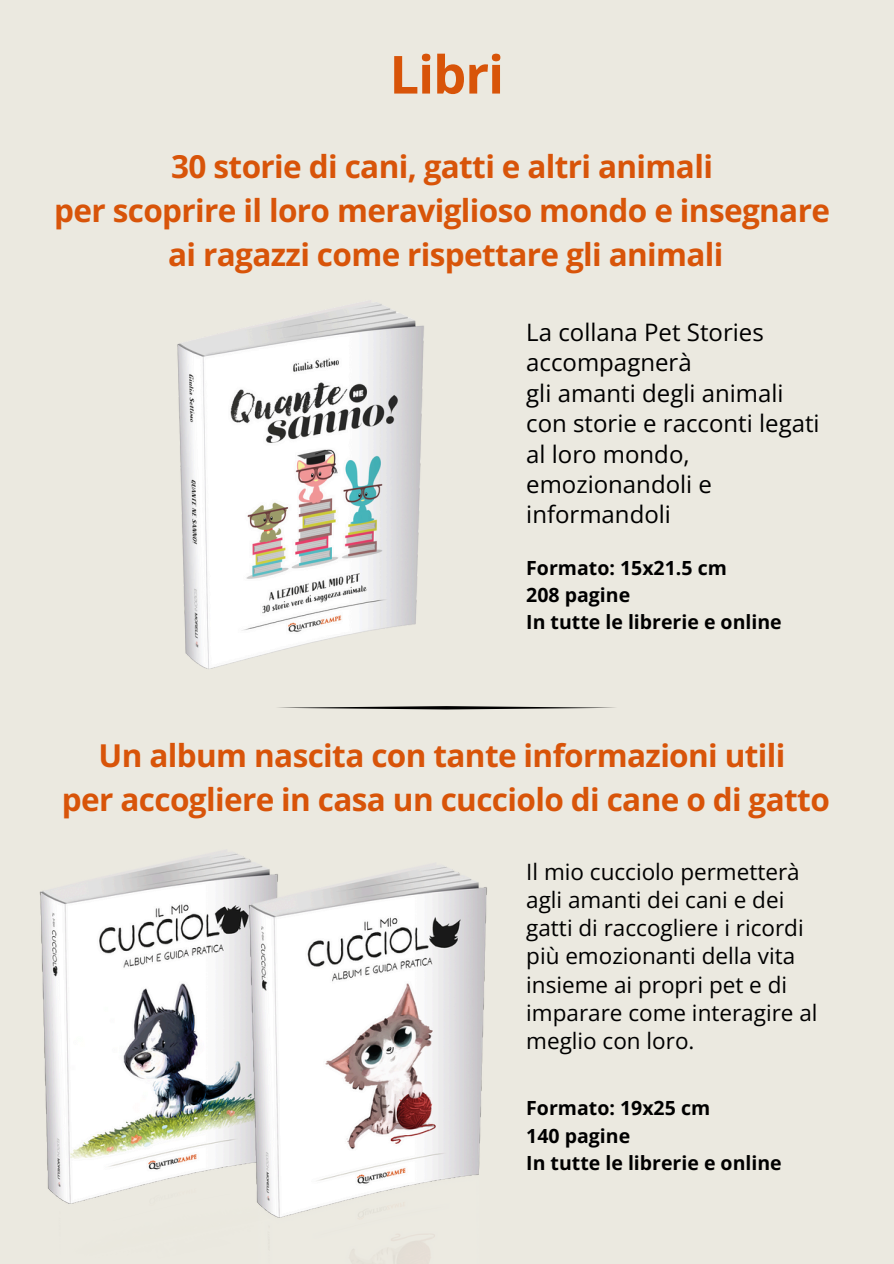
<style>
.page{position:relative;width:894px;height:1264px;background:#fff}
.page>*{position:absolute;margin:0;border:0;box-sizing:border-box;transform-origin:0 0}
.t1{font:700 52.5px "Open Sans";letter-spacing:-.02em;color:#d85409}
.t2{font:700 31.5px/43.8px "Open Sans";letter-spacing:-.02em;color:#d85409;text-align:center}
.t3{font:24px/30.3px "Open Sans";color:#000}
.t4{font:22.5px/28.2px "Open Sans";color:#000}
.t5{font:700 19.5px "Open Sans";color:#000}
</style>
<div class="page">
<div style="left:0;top:0;width:893px;height:1263px;background:#ebe9e0"></div>
<img style="left:177px;top:304px;width:315px;height:406px">
<img style="left:39px;top:869px;width:106px;height:335px">
<img style="left:145px;top:853px;width:342px;height:410px">
<svg style="left:275px;top:706px;width:340px;height:3px"></svg>
<h2 class="t1" style="left:389px;top:37px;width:116px">Libri</h2>
<p class="t2" style="left:54px;top:144px;width:777px">30 storie di cani, gatti e altri animali<br>per scoprire il loro meraviglioso mondo e insegnare</p>
<p class="t2" style="left:168px;top:232px;width:556px">ai ragazzi come rispettare gli animali</p>
<p class="t3" style="left:526px;top:316px;width:295px">La collana Pet Stories accompagnerà<br>gli amanti degli animali con storie e racconti legati al loro mondo, emozionandoli e informandoli</p>
<p class="t5" style="left:526px;top:554px;width:202px">Formato: 15x21.5 cm</p>
<p class="t5" style="left:526px;top:581px;width:105px">208 pagine</p>
<h2 class="t5" style="left:526px;top:608px;width:257px">In tutte le librerie e online</h2>
<h3 class="t2" style="left:99px;top:732px;width:688px">Un album nascita con tante informazioni utili</h3>
<p class="t2" style="left:62px;top:776px;width:769px">per accogliere in casa un cucciolo di cane o di gatto</p>
<p class="t4" style="left:526px;top:857px;width:292px">Il mio cucciolo permetterà agli amanti dei cani e dei gatti di raccogliere i ricordi più emozionanti della vita insieme ai propri pet e di imparare come interagire al meglio con loro.</p>
<p class="t5" style="left:526px;top:1094px;width:185px">Formato: 19x25 cm</p>
<p class="t5" style="left:526px;top:1121px;width:105px">140 pagine</p>
<h3 class="t5" style="left:526px;top:1148px;width:257px">In tutte le librerie e online</h3>
</div>
